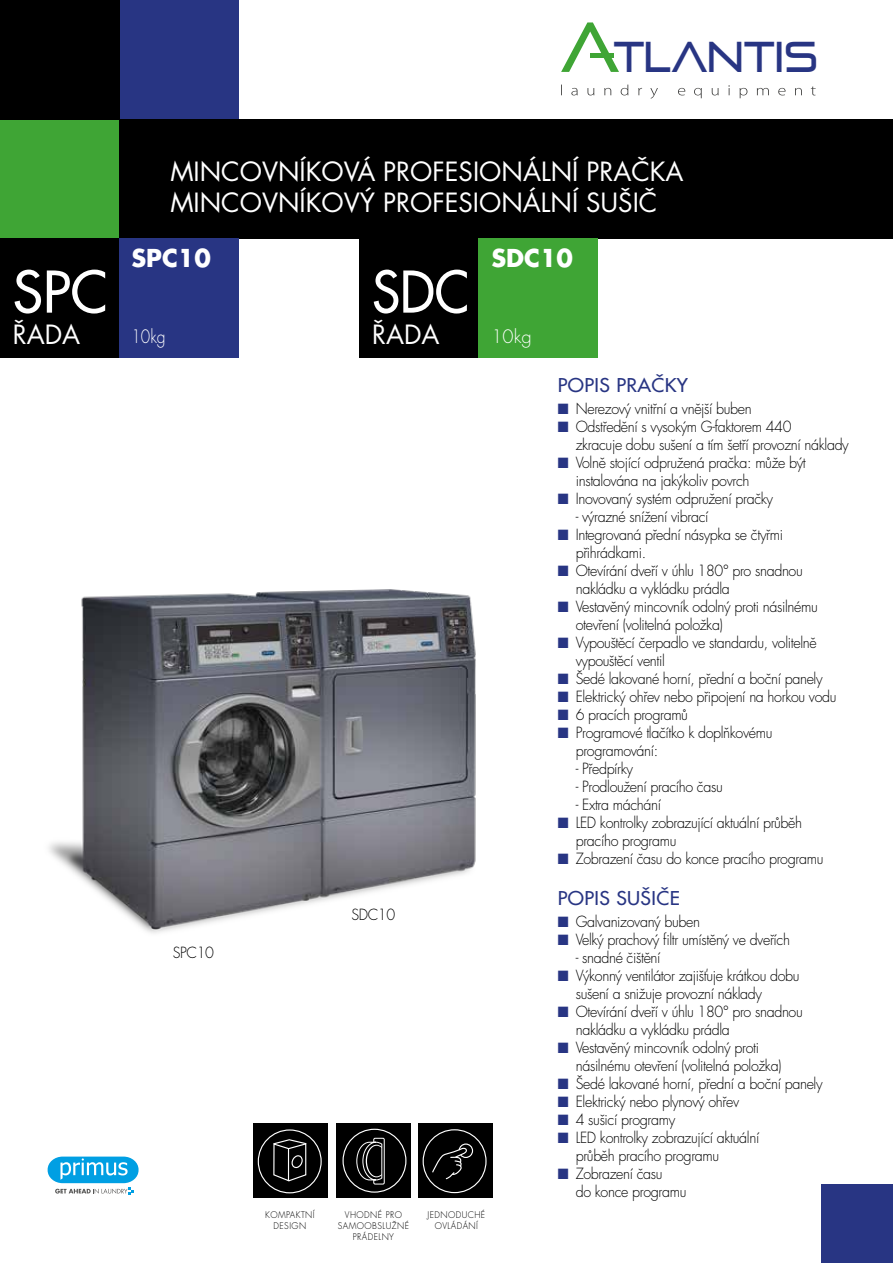
<style>
.page{position:relative;width:893px;height:1263px;background:#fff}
.page>*{position:absolute;margin:0;border:0;box-sizing:border-box;transform-origin:0 0}
.t1{font:55.95px "Futura CE";color:#fff}
.t2{font:55.95px "Futura CE";color:#fff;scale:.93 1}
.t3{font:42.9px "Pirulen";color:#283583;scale:.8 1}
.t4{font:25.8px/30.9px "Futura CE";color:#fff}
.t5{font:700 24px "Futura CE";color:#fff}
.t6{font:18.6px "Futura CE";letter-spacing:.02em;color:#283583;scale:1.05 1}
.t7{font:300 18px "Futura CE";color:#fff;scale:.85 1}
.t8{font:300 18px "Futura CE";color:#fff}
.t9{font:300 15px/18px "Futura CE";letter-spacing:-.025em;color:#000;scale:.95 1}
.t10{font:300 9px/10.8px "Futura CE";letter-spacing:.05em;color:#000;text-align:center;scale:.95 1}
.s1{font-size:70.2px;color:#3fa535}
.s2{color:#283583}
</style>
<div class="page">
<div style="left:0;top:119px;width:119px;height:119px;background:#3fa535"></div>
<div style="left:120px;top:0;width:119px;height:119px;background:#283583"></div>
<div style="left:821px;top:1184px;width:72px;height:79px;background:#283583"></div>
<svg style="left:48px;top:1156px;width:91px;height:38px"></svg>
<div style="left:1px;top:0;width:119px;height:119px;background:#000"></div>
<div style="left:0;top:238px;width:119px;height:119px;background:#000"></div>
<div style="left:359px;top:238px;width:119px;height:119px;background:#000"></div>
<div style="left:119px;top:119px;width:774px;height:119px;background:#000"></div>
<div style="left:478px;top:238px;width:119px;height:119px;background:#3fa535"></div>
<div style="left:119px;top:238px;width:119px;height:119px;background:#283583"></div>
<div style="left:336px;top:1123px;width:74px;height:75px;background:#000"></div>
<div style="left:253px;top:1123px;width:74px;height:75px;background:#000"></div>
<div style="left:418px;top:1123px;width:74px;height:75px;background:#000"></div>
<div style="left:258px;top:1129px;width:64px;height:64px;border:1px solid #fff;border-radius:50%"></div>
<svg style="left:273px;top:1139px;width:34px;height:43px"></svg>
<div style="left:423px;top:1129px;width:64px;height:64px;border:1px solid #fff;border-radius:50%"></div>
<svg style="left:432px;top:1143px;width:42px;height:37px"></svg>
<div style="left:342px;top:1129px;width:64px;height:64px;border:1px solid #fff;border-radius:50%"></div>
<svg style="left:356px;top:1138px;width:29px;height:47px"></svg>
<img style="left:49px;top:589px;width:427px;height:344px">
<div style="left:590px;top:53px;width:24px;height:5px;background:#3fa535"></div>
<svg style="left:561px;top:85px;width:255px;height:14px"></svg>
<h2 class="t3" style="left:561px;top:30px;width:323px"><span class="s1">A</span>TLANTIS</h2>
<h1 class="t1" style="left:13px;top:258px;width:96px">SPC</h1>
<h3 class="t4" style="left:13px;top:320px;width:69px">ŘADA</h3>
<h3 class="t4" style="left:170px;top:157px;width:515px">MINCOVNÍKOVÁ PROFESIONÁLNÍ PRAČKA<br>MINCOVNÍKOVÝ PROFESIONÁLNÍ SUŠIČ</h3>
<h3 class="t5" style="left:131px;top:243px;width:81px">SPC10</h3>
<h3 class="t5" style="left:491px;top:243px;width:83px">SDC10</h3>
<h1 class="t2" style="left:372px;top:258px;width:106px">SDC</h1>
<h3 class="t4" style="left:372px;top:320px;width:69px">ŘADA</h3>
<p class="t7" style="left:131px;top:326px;width:42px">10kg</p>
<p class="t8" style="left:491px;top:326px;width:42px">10kg</p>
<p class="t9" style="left:173px;top:944px;width:45px">SPC10</p>
<p class="t9" style="left:351px;top:906px;width:48px">SDC10</p>
<p class="t10" style="left:338px;top:1210px;width:76px">VHODNÉ PRO<br>SAMOOBSLUŽNÉ<br>PRÁDELNY</p>
<p class="t10" style="left:265px;top:1210px;width:54px">KOMPAKTNÍ<br>DESIGN</p>
<p class="t10" style="left:427px;top:1210px;width:62px">JEDNODUCHÉ<br>OVLÁDÁNÍ</p>
<p class="t6" style="left:558px;top:374px;width:125px">POPIS PRAČKY</p>
<p class="t9" style="left:558px;top:400px;width:206px"><span class="s2">■</span> Nerezový vnitřní a vnější buben</p>
<p class="t9" style="left:576px;top:418px;width:289px;text-indent:-18px"><span class="s2">■</span> Odstředění s vysokým G-faktorem 440<br>zkracuje dobu sušení a tím šetří provozní náklady</p>
<p class="t9" style="left:576px;top:454px;width:244px;text-indent:-18px"><span class="s2">■</span> Volně stojící odpružená pračka: může být instalována na jakýkoliv povrch</p>
<p class="t9" style="left:558px;top:490px;width:228px"><span class="s2">■</span> Inovovaný systém odpružení pračky</p>
<p class="t9" style="left:576px;top:508px;width:141px">- výrazné snížení vibrací</p>
<p class="t9" style="left:576px;top:526px;width:220px;text-indent:-18px"><span class="s2">■</span> Integrovaná přední násypka se čtyřmi přihrádkami.</p>
<p class="t9" style="left:576px;top:562px;width:240px;text-indent:-18px"><span class="s2">■</span> Otevírání dveří v úhlu 180° pro snadnou nakládku a vykládku prádla</p>
<p class="t9" style="left:576px;top:598px;width:256px;text-indent:-18px"><span class="s2">■</span> Vestavěný mincovník odolný proti násilnému otevření (volitelná položka)</p>
<p class="t9" style="left:576px;top:634px;width:255px;text-indent:-18px"><span class="s2">■</span> Vypouštěcí čerpadlo ve standardu, volitelně vypouštěcí ventil</p>
<p class="t9" style="left:558px;top:670px;width:280px"><span class="s2">■</span> Šedé lakované horní, přední a boční panely</p>
<p class="t9" style="left:558px;top:688px;width:295px"><span class="s2">■</span> Elektrický ohřev nebo připojení na horkou vodu</p>
<p class="t9" style="left:558px;top:706px;width:138px"><span class="s2">■</span> 6 pracích programů</p>
<p class="t9" style="left:576px;top:724px;width:209px;text-indent:-18px"><span class="s2">■</span> Programové tlačítko k doplňkovému programování:</p>
<p class="t9" style="left:576px;top:760px;width:62px">- Předpírky</p>
<p class="t9" style="left:576px;top:778px;width:156px">- Prodloužení pracího času</p>
<p class="t9" style="left:576px;top:796px;width:91px">- Extra máchání</p>
<p class="t9" style="left:576px;top:814px;width:240px;text-indent:-18px"><span class="s2">■</span> LED kontrolky zobrazující aktuální průběh pracího programu</p>
<p class="t9" style="left:558px;top:850px;width:281px"><span class="s2">■</span> Zobrazení času do konce pracího programu</p>
<p class="t6" style="left:558px;top:886px;width:118px">POPIS SUŠIČE</p>
<p class="t9" style="left:558px;top:913px;width:151px"><span class="s2">■</span> Galvanizovaný buben</p>
<p class="t9" style="left:558px;top:931px;width:246px"><span class="s2">■</span> Velký prachový filtr umístěný ve dveřích</p>
<p class="t9" style="left:576px;top:949px;width:91px">- snadné čištění</p>
<p class="t9" style="left:576px;top:967px;width:237px;text-indent:-18px"><span class="s2">■</span> Výkonný ventilátor zajišťuje krátkou dobu sušení a snižuje provozní náklady</p>
<p class="t9" style="left:576px;top:1003px;width:240px;text-indent:-18px"><span class="s2">■</span> Otevírání dveří v úhlu 180° pro snadnou nakládku a vykládku prádla</p>
<p class="t9" style="left:576px;top:1039px;width:218px;text-indent:-18px"><span class="s2">■</span> Vestavěný mincovník odolný proti násilnému otevření (volitelná položka)</p>
<p class="t9" style="left:558px;top:1075px;width:280px"><span class="s2">■</span> Šedé lakované horní, přední a boční panely</p>
<p class="t9" style="left:558px;top:1093px;width:192px"><span class="s2">■</span> Elektrický nebo plynový ohřev</p>
<p class="t9" style="left:558px;top:1111px;width:125px"><span class="s2">■</span> 4 sušicí programy</p>
<p class="t9" style="left:576px;top:1129px;width:195px;text-indent:-18px"><span class="s2">■</span> LED kontrolky zobrazující aktuální průběh pracího programu</p>
<p class="t9" style="left:576px;top:1165px;width:118px;text-indent:-18px"><span class="s2">■</span> Zobrazení času<br>do konce programu</p>
</div>
